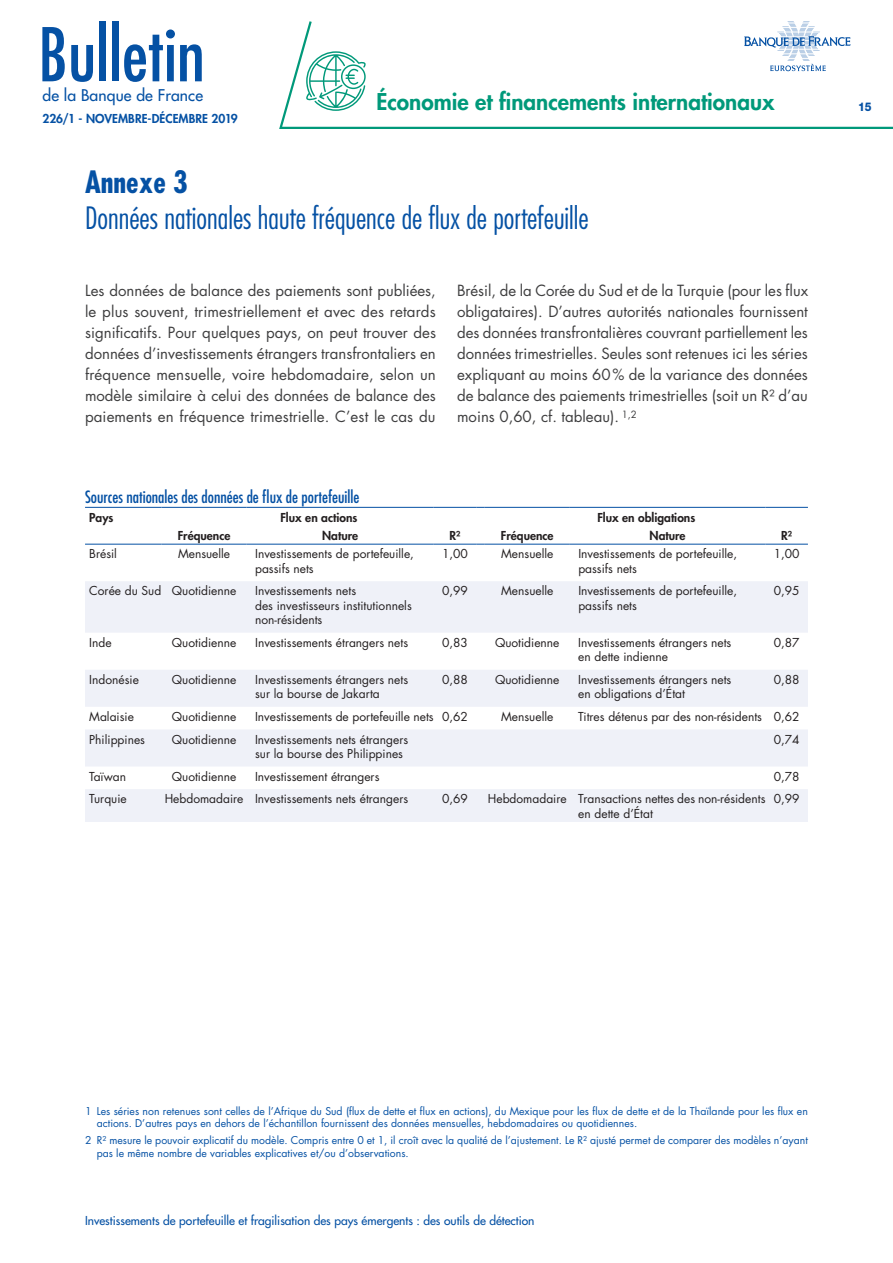
<style>
.page{position:relative;width:893px;height:1263px;background:#fff}
.page>*{position:absolute;margin:0;border:0;box-sizing:border-box;transform-origin:0 0}
.t1{font:condensed 72px "Futura Std";color:#0551a4}
.t2{font:300 condensed 30px "Futura Std";color:#0551a4}
.t3{font:700 condensed 30px "Futura Std";color:#0551a4}
.t4{font:800 22.5px "Futura Std";color:#00997a}
.t5{font:condensed 16.5px "Futura Std";color:#0551a4}
.t6{font:500 15.75px "Futura Std";letter-spacing:.01em;color:#0551a4}
.t7{font:15px/21px "Futura Std";color:#3e3e3f;text-align:justify}
.t8{font:12px/14.4px "Futura Std";color:#231f20}
.t9{font:500 12px "Futura Std";color:#0551a4}
.t10{font:800 12px "Futura Std";color:#231f20}
.t11{font:800 12px "Futura Std";letter-spacing:.005em;color:#0551a4}
.t12{font:800 12px "Helvetica Neue LT Std";color:#0551a4;scale:.9 1}
.t13{font:10.5px/12.6px "Futura Std";color:#0551a4}
</style>
<div class="page">
<svg style="left:279px;top:21px;width:614px;height:108px"></svg>
<svg style="left:306px;top:51px;width:60px;height:60px"></svg>
<svg style="left:744px;top:22px;width:106px;height:49px"></svg>
<svg style="left:85px;top:581px;width:723px;height:241px;fill:#eff1f8"></svg>
<hr style="left:85px;top:507px;width:77px;height:1px;background:#0551a4">
<hr style="left:162px;top:507px;width:85px;height:1px;background:#0551a4">
<hr style="left:247px;top:507px;width:187px;height:1px;background:#0551a4">
<hr style="left:434px;top:507px;width:42px;height:1px;background:#0551a4">
<hr style="left:485px;top:507px;width:85px;height:1px;background:#0551a4">
<hr style="left:570px;top:507px;width:195px;height:1px;background:#0551a4">
<hr style="left:765px;top:507px;width:43px;height:1px;background:#0551a4">
<hr style="left:85px;top:544px;width:77px;height:1px;background:#0551a4">
<hr style="left:162px;top:544px;width:85px;height:1px;background:#0551a4">
<hr style="left:247px;top:544px;width:187px;height:1px;background:#0551a4">
<hr style="left:434px;top:544px;width:42px;height:1px;background:#0551a4">
<hr style="left:485px;top:544px;width:85px;height:1px;background:#0551a4">
<hr style="left:570px;top:544px;width:195px;height:1px;background:#0551a4">
<hr style="left:765px;top:544px;width:43px;height:1px;background:#0551a4">
<h1 class="t1" style="left:38px;top:12px;width:168px">Bulletin</h1>
<h3 class="t6" style="left:43px;top:86px;width:162px">de la Banque de France</h3>
<p class="t11" style="left:43px;top:111px;width:197px">226/1 - NOVEMBRE-DÉCEMBRE 2019</p>
<h3 class="t4" style="left:376px;top:88px;width:400px">Économie et financements internationaux</h3>
<h2 class="t3" style="left:85px;top:163px;width:104px">Annexe 3</h2>
<h2 class="t2" style="left:85px;top:200px;width:505px">Données nationales haute fréquence de flux de portefeuille</h2>
<p class="t7" style="left:85px;top:280px;width:353px">Les données de balance des paiements sont publiées, le plus souvent, trimestriellement et avec des retards significatifs. Pour quelques pays, on peut trouver des données d’investissements étrangers transfrontaliers en fréquence mensuelle, voire hebdomadaire, selon un modèle similaire à celui des données de balance des paiements en fréquence trimestrielle. C’est le cas du</p>
<p class="t7" style="left:457px;top:280px;width:353px">Brésil, de la Corée du Sud et de la Turquie (pour les flux obligataires). D’autres autorités nationales fournissent des données transfrontalières couvrant partiellement les données trimestrielles. Seules sont retenues ici les séries expliquant au moins 60% de la variance des données de balance des paiements trimestrielles (soit un R² d’au moins 0,60, cf. tableau). <sup>1,2</sup></p>
<h3 class="t5" style="left:85px;top:487px;width:276px">Sources nationales des données de flux de portefeuille</h3>
<p class="t10" style="left:89px;top:509px;width:26px">Pays</p>
<p class="t10" style="left:280px;top:509px;width:78px">Flux en actions</p>
<p class="t10" style="left:597px;top:509px;width:99px">Flux en obligations</p>
<p class="t10" style="left:178px;top:528px;width:54px">Fréquence</p>
<p class="t10" style="left:322px;top:528px;width:38px">Nature</p>
<p class="t10" style="left:450px;top:528px;width:12px">R²</p>
<p class="t10" style="left:501px;top:528px;width:54px">Fréquence</p>
<p class="t10" style="left:650px;top:528px;width:38px">Nature</p>
<p class="t10" style="left:781px;top:528px;width:12px">R²</p>
<p class="t8" style="left:89px;top:547px;width:29px">Brésil</p>
<p class="t8" style="left:178px;top:547px;width:54px">Mensuelle</p>
<p class="t8" style="left:255px;top:547px;width:160px">Investissements de portefeuille, passifs nets</p>
<p class="t8" style="left:442px;top:547px;width:27px">1,00</p>
<p class="t8" style="left:501px;top:547px;width:54px">Mensuelle</p>
<p class="t8" style="left:578px;top:547px;width:160px">Investissements de portefeuille, passifs nets</p>
<p class="t8" style="left:774px;top:547px;width:27px">1,00</p>
<p class="t8" style="left:89px;top:584px;width:149px">Corée du Sud Quotidienne</p>
<p class="t8" style="left:255px;top:584px;width:158px">Investissements nets<br>des investisseurs institutionnels non-résidents</p>
<p class="t8" style="left:442px;top:584px;width:27px">0,99</p>
<p class="t8" style="left:501px;top:584px;width:54px">Mensuelle</p>
<p class="t8" style="left:578px;top:584px;width:160px">Investissements de portefeuille, passifs nets</p>
<p class="t8" style="left:774px;top:584px;width:27px">0,95</p>
<p class="t8" style="left:89px;top:635px;width:24px">Inde</p>
<p class="t8" style="left:172px;top:635px;width:66px">Quotidienne</p>
<p class="t8" style="left:255px;top:635px;width:155px">Investissements étrangers nets</p>
<p class="t8" style="left:442px;top:635px;width:27px">0,83</p>
<p class="t8" style="left:495px;top:635px;width:66px">Quotidienne</p>
<p class="t8" style="left:578px;top:635px;width:155px">Investissements étrangers nets en dette indienne</p>
<p class="t8" style="left:774px;top:635px;width:27px">0,87</p>
<p class="t8" style="left:89px;top:672px;width:51px">Indonésie</p>
<p class="t8" style="left:172px;top:672px;width:66px">Quotidienne</p>
<p class="t8" style="left:255px;top:672px;width:155px">Investissements étrangers nets sur la bourse de Jakarta</p>
<p class="t8" style="left:442px;top:672px;width:27px">0,88</p>
<p class="t8" style="left:495px;top:672px;width:66px">Quotidienne</p>
<p class="t8" style="left:578px;top:672px;width:155px">Investissements étrangers nets en obligations d’État</p>
<p class="t8" style="left:774px;top:672px;width:27px">0,88</p>
<p class="t8" style="left:89px;top:709px;width:46px">Malaisie</p>
<p class="t8" style="left:172px;top:709px;width:66px">Quotidienne</p>
<p class="t8" style="left:255px;top:709px;width:214px">Investissements de portefeuille nets 0,62</p>
<p class="t8" style="left:501px;top:709px;width:54px">Mensuelle</p>
<p class="t8" style="left:578px;top:709px;width:223px">Titres détenus par des non-résidents 0,62</p>
<p class="t8" style="left:89px;top:732px;width:57px">Philippines</p>
<p class="t8" style="left:172px;top:732px;width:66px">Quotidienne</p>
<p class="t8" style="left:255px;top:732px;width:155px">Investissements nets étrangers sur la bourse des Philippines</p>
<p class="t8" style="left:774px;top:732px;width:27px">0,74</p>
<p class="t8" style="left:89px;top:769px;width:38px">Taïwan</p>
<p class="t8" style="left:172px;top:769px;width:66px">Quotidienne</p>
<p class="t8" style="left:255px;top:769px;width:126px">Investissement étrangers</p>
<p class="t8" style="left:774px;top:769px;width:27px">0,78</p>
<p class="t8" style="left:89px;top:792px;width:39px">Turquie</p>
<p class="t8" style="left:165px;top:792px;width:245px">Hebdomadaire Investissements nets étrangers</p>
<p class="t8" style="left:442px;top:792px;width:27px">0,69</p>
<p class="t8" style="left:578px;top:792px;width:189px;text-indent:-90px">Hebdomadaire Transactions nettes des non-résidents en dette d’État</p>
<p class="t8" style="left:774px;top:792px;width:27px">0,99</p>
<p class="t12" style="left:858px;top:99px;width:17px">15</p>
<p class="t13" style="left:97px;top:1104px;width:713px;text-indent:-12px">1 Les séries non retenues sont celles de l’Afrique du Sud (flux de dette et flux en actions), du Mexique pour les flux de dette et de la Thaïlande pour les flux en actions. D’autres pays en dehors de l’échantillon fournissent des données mensuelles, hebdomadaires ou quotidiennes.</p>
<p class="t13" style="left:97px;top:1134px;width:713px;text-indent:-12px">2 R² mesure le pouvoir explicatif du modèle. Compris entre 0 et 1, il croît avec la qualité de l’ajustement. Le R² ajusté permet de comparer des modèles n’ayant pas le même nombre de variables explicatives et/ou d’observations.</p>
<p class="t9" style="left:85px;top:1213px;width:451px">Investissements de portefeuille et fragilisation des pays émergents : des outils de détection</p>
</div>
